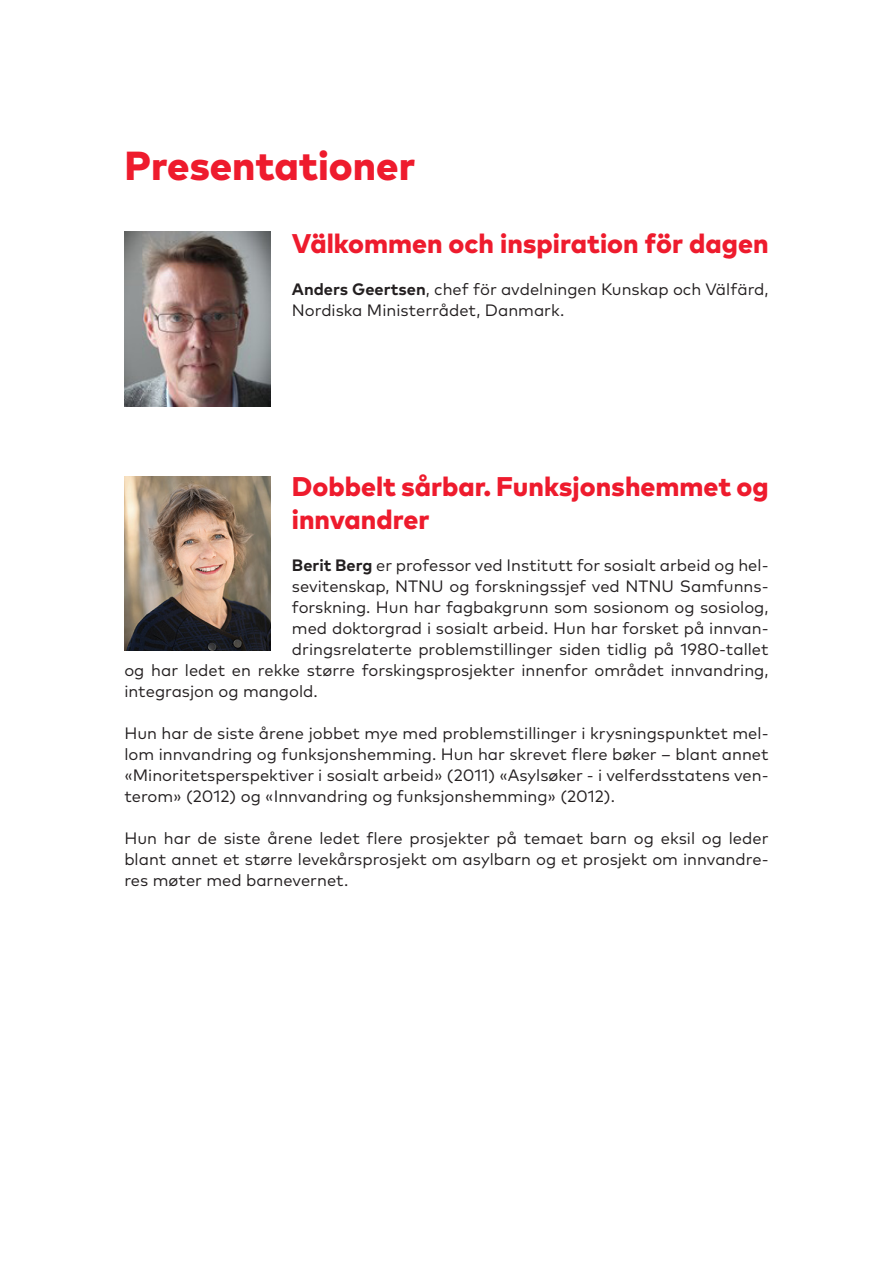
<style>
.page{position:relative;width:893px;height:1263px;background:#fff}
.page>*{position:absolute;margin:0;border:0;box-sizing:border-box;transform-origin:0 0}
.t1{font:800 40.5px "Mark Pro";color:#ee1b2d}
.t2{font:800 27px "Mark Pro";color:#ee1b2d}
.t3{font:16.5px/21px "Mark Pro";color:#231f20;text-align:justify}
.s1{font-weight:700}
</style>
<div class="page">
<img style="left:124px;top:232px;width:147px;height:174px">
<img style="left:124px;top:476px;width:147px;height:175px">
<p class="t1" style="left:124px;top:135px;width:292px">Presentationer</p>
<p class="t2" style="left:292px;top:223px;width:478px">Välkommen och inspiration för dagen</p>
<p class="t3" style="left:292px;top:277px;width:478px"><span class="s1">Anders Geertsen</span>, chef för avdelningen Kunskap och Välfärd,<br>Nordiska Ministerrådet, Danmark.</p>
<p class="t2" style="left:292px;top:466px;width:478px">Dobbelt sårbar. Funksjonshemmet og</p>
<p class="t2" style="left:292px;top:499px;width:139px">innvandrer</p>
<p class="t3" style="left:292px;top:553px;width:478px"><span class="s1">Berit Berg</span> er professor ved Institutt for sosialt arbeid og hel-</p>
<p class="t3" style="left:292px;top:574px;width:478px">sevitenskap, NTNU og forskningssjef ved NTNU Samfunns-</p>
<p class="t3" style="left:292px;top:595px;width:478px">forskning. Hun har fagbakgrunn som sosionom og sosiolog,</p>
<p class="t3" style="left:292px;top:616px;width:478px">med doktorgrad i sosialt arbeid. Hun har forsket på innvan-</p>
<p class="t3" style="left:292px;top:637px;width:478px">dringsrelaterte problemstillinger siden tidlig på 1980-tallet</p>
<p class="t3" style="left:124px;top:658px;width:646px">og har ledet en rekke større forskingsprosjekter innenfor området innvandring,</p>
<p class="t3" style="left:124px;top:679px;width:195px">integrasjon og mangold.</p>
<p class="t3" style="left:124px;top:721px;width:646px">Hun har de siste årene jobbet mye med problemstillinger i krysningspunktet mel&shy;lom innvandring og funksjonshemming. Hun har skrevet flere bøker – blant annet «Minoritetsperspektiver i sosialt arbeid» (2011) «Asylsøker - i velferdsstatens ven&shy;terom» (2012) og «Innvandring og funksjonshemming» (2012).</p>
<p class="t3" style="left:124px;top:826px;width:646px">Hun har de siste årene ledet flere prosjekter på temaet barn og eksil og leder blant annet et større levekårsprosjekt om asylbarn og et prosjekt om innvandre&shy;res møter med barnevernet.</p>
</div>
